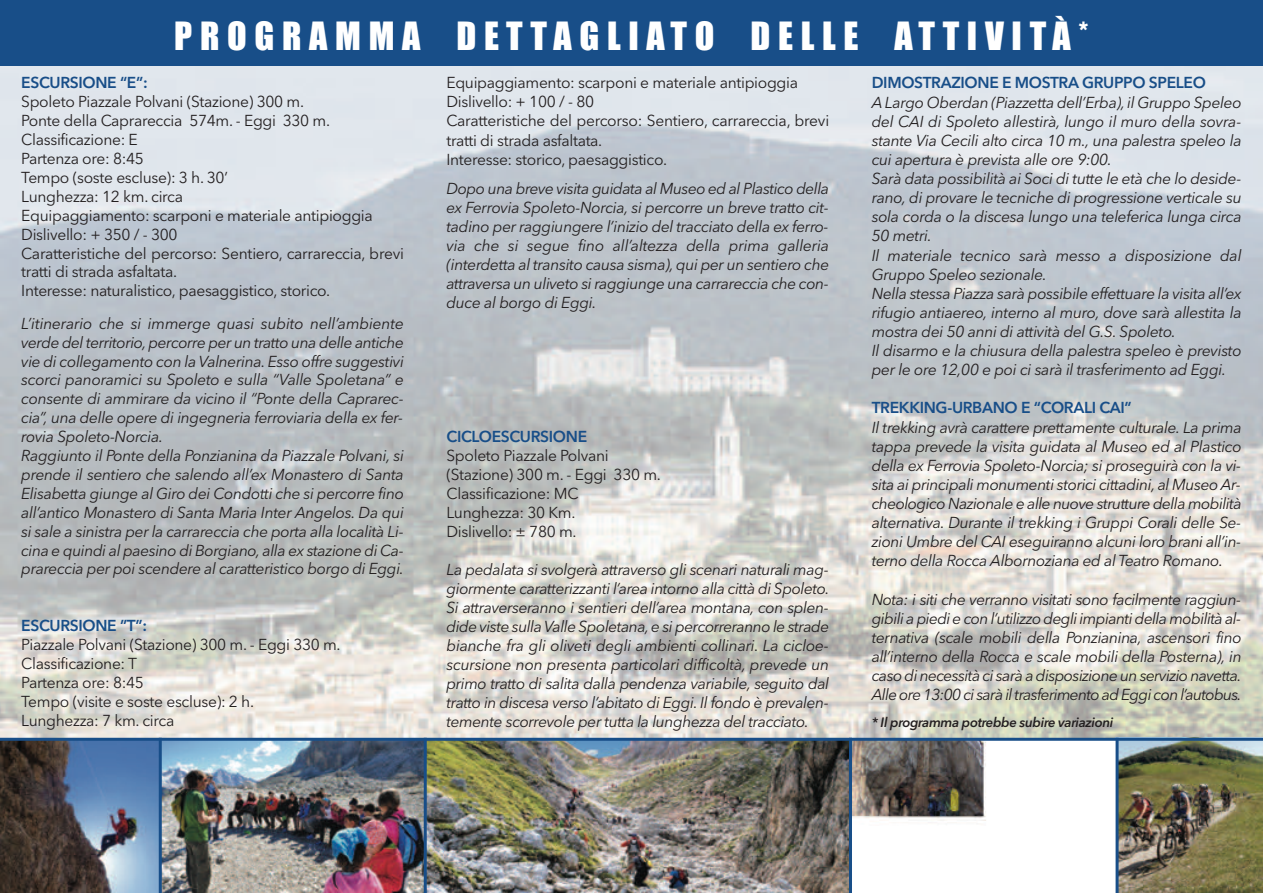
<style>
.page{position:relative;width:1263px;height:893px;background:#fff}
.page>*{position:absolute;margin:0;border:0;box-sizing:border-box;transform-origin:0 0}
.t1{font:36px "Impact";letter-spacing:.215em;color:#fff}
.t2{font:italic 15.75px/19px "Avenir Next LT Pro";letter-spacing:-.02em;color:#231f20;text-align:justify}
.t3{font:15.75px/18.9px "Avenir Next LT Pro";letter-spacing:-.02em;color:#231f20}
.t4{font:600 15.75px "Avenir Next LT Pro";letter-spacing:-.02em;color:#184e88}
.t5{font:italic 600 13.5px "Avenir Next LT Pro";letter-spacing:-.025em;color:#231f20}
</style>
<div class="page">
<img style="left:0;top:66px;width:1263px;height:672px">
<div style="left:0;top:0;width:1263px;height:66px;background:#184e88"></div>
<img style="left:162px;top:741px;width:262px;height:152px">
<svg style="left:0;top:741px;width:159px;height:152px"></svg>
<img style="left:427px;top:741px;width:422px;height:152px">
<img style="left:1118px;top:741px;width:145px;height:152px">
<img style="left:852px;top:741px;width:134px;height:82px">
<hr style="left:159px;top:738px;width:3px;height:155px;background:#184e88">
<hr style="left:424px;top:738px;width:3px;height:155px;background:#184e88">
<hr style="left:849px;top:738px;width:3px;height:155px;background:#184e88">
<hr style="left:1115px;top:738px;width:3px;height:155px;background:#184e88">
<hr style="left:0;top:738px;width:1263px;height:3px;background:#184e88">
<h1 class="t1" style="left:174px;top:8px;width:916px">PROGRAMMA DETTAGLIATO DELLE ATTIVITÀ*</h1>
<p class="t4" style="left:21px;top:73px;width:128px">ESCURSIONE “E”:</p>
<p class="t3" style="left:21px;top:92px;width:384px">Spoleto Piazzale Polvani (Stazione) 300 m.<br>Ponte della Caprareccia 574m. - Eggi 330 m.<br>Classificazione: E<br>Partenza ore: 8:45<br>Tempo (soste escluse): 3 h. 30’<br>Lunghezza: 12 km. circa<br>Equipaggiamento: scarponi e materiale antipioggia Dislivello: + 350 / - 300<br>Caratteristiche del percorso: Sentiero, carrareccia, brevi tratti di strada asfaltata.<br>Interesse: naturalistico, paesaggistico, storico.</p>
<p class="t2" style="left:21px;top:314px;width:384px;text-align:left">L’itinerario che si immerge quasi subito nell’ambiente verde del territorio, percorre per un tratto una delle antiche vie di collegamento con la Valnerina. Esso offre suggestivi scorci panoramici su Spoleto e sulla “Valle Spoletana” e consente di ammirare da vicino il “Ponte della Caprarec&shy;cia”, una delle opere di ingegneria ferroviaria della ex fer&shy;rovia Spoleto-Norcia.<br>Raggiunto il Ponte della Ponzianina da Piazzale Polvani, si prende il sentiero che salendo all’ex Monastero di Santa Elisabetta giunge al Giro dei Condotti che si percorre fino all’antico Monastero di Santa Maria Inter Angelos. Da qui si sale a sinistra per la carrareccia che porta alla località Li&shy;cina e quindi al paesino di Borgiano, alla ex stazione di Ca&shy;prareccia per poi scendere al caratteristico borgo di Eggi.</p>
<p class="t4" style="left:21px;top:616px;width:127px">ESCURSIONE ”T”:</p>
<p class="t3" style="left:21px;top:635px;width:321px">Piazzale Polvani (Stazione) 300 m. - Eggi 330 m.<br>Classificazione: T<br>Partenza ore: 8:45<br>Tempo (visite e soste escluse): 2 h.<br>Lunghezza: 7 km. circa</p>
<p class="t3" style="left:446px;top:73px;width:384px">Equipaggiamento: scarponi e materiale antipioggia Dislivello: + 100 / - 80<br>Caratteristiche del percorso: Sentiero, carrareccia, brevi tratti di strada asfaltata.<br>Interesse: storico, paesaggistico.</p>
<p class="t2" style="left:446px;top:179px;width:384px">Dopo una breve visita guidata al Museo ed al Plastico della ex Ferrovia Spoleto-Norcia, si percorre un breve tratto cit&shy;tadino per raggiungere l’inizio del tracciato della ex ferro&shy;via che si segue fino all’altezza della prima galleria (interdetta al transito causa sisma), qui per un sentiero che attraversa un uliveto si raggiunge una carrareccia che con&shy;duce al borgo di Eggi.</p>
<p class="t4" style="left:446px;top:426px;width:142px">CICLOESCURSIONE</p>
<p class="t3" style="left:446px;top:445px;width:216px">Spoleto Piazzale Polvani (Stazione) 300 m. - Eggi 330 m.<br>Classificazione: MC<br>Lunghezza: 30 Km.<br>Dislivello: ± 780 m.</p>
<p class="t2" style="left:446px;top:560px;width:385px">La pedalata si svolgerà attraverso gli scenari naturali mag&shy;giormente caratterizzanti l’area intorno alla città di Spoleto.<br>Si attraverseranno i sentieri dell’area montana, con splen&shy;dide viste sulla Valle Spoletana, e si percorreranno le strade bianche fra gli oliveti degli ambienti collinari. La cicloe&shy;scursione non presenta particolari difficoltà, prevede un primo tratto di salita dalla pendenza variabile, seguito dal tratto in discesa verso l’abitato di Eggi. Il fondo è prevalen&shy;temente scorrevole per tutta la lunghezza del tracciato.</p>
<p class="t4" style="left:872px;top:73px;width:336px">DIMOSTRAZIONE E MOSTRA GRUPPO SPELEO</p>
<p class="t2" style="left:872px;top:93px;width:371px;text-align:left">A Largo Oberdan (Piazzetta dell’Erba), il Gruppo Speleo del CAI di Spoleto allestirà, lungo il muro della sovra&shy;stante Via Cecili alto circa 10 m., una palestra speleo la cui apertura è prevista alle ore 9:00.<br>Sarà data possibilità ai Soci di tutte le età che lo deside&shy;rano, di provare le tecniche di progressione verticale su sola corda o la discesa lungo una teleferica lunga circa 50 metri.<br>Il materiale tecnico sarà messo a disposizione dal Gruppo Speleo sezionale.<br>Nella stessa Piazza sarà possibile effettuare la visita all’ex rifugio antiaereo, interno al muro, dove sarà allestita la mostra dei 50 anni di attività del G.S. Spoleto.<br>Il disarmo e la chiusura della palestra speleo è previsto per le ore 12,00 e poi ci sarà il trasferimento ad Eggi.</p>
<p class="t4" style="left:872px;top:398px;width:261px">TREKKING-URBANO E “CORALI CAI”</p>
<p class="t2" style="left:872px;top:418px;width:371px">Il trekking avrà carattere prettamente culturale. La prima tappa prevede la visita guidata al Museo ed al Plastico della ex Ferrovia Spoleto-Norcia; si proseguirà con la vi&shy;sita ai principali monumenti storici cittadini, al Museo Ar&shy;cheologico Nazionale e alle nuove strutture della mobilità alternativa. Durante il trekking i Gruppi Corali delle Se&shy;zioni Umbre del CAI eseguiranno alcuni loro brani all’in&shy;terno della Rocca Albornoziana ed al Teatro Romano.</p>
<p class="t2" style="left:872px;top:590px;width:371px">Nota: i siti che verranno visitati sono facilmente raggiun&shy;gibili a piedi e con l’utilizzo degli impianti della mobilità al&shy;ternativa (scale mobili della Ponzianina, ascensori fino all’interno della Rocca e scale mobili della Posterna), in caso di necessità ci sarà a disposizione un servizio navetta.<br>Alle ore 13:00 ci sarà il trasferimento ad Eggi con l’autobus.</p>
<p class="t5" style="left:872px;top:714px;width:243px">* Il programma potrebbe subire variazioni</p>
</div>
